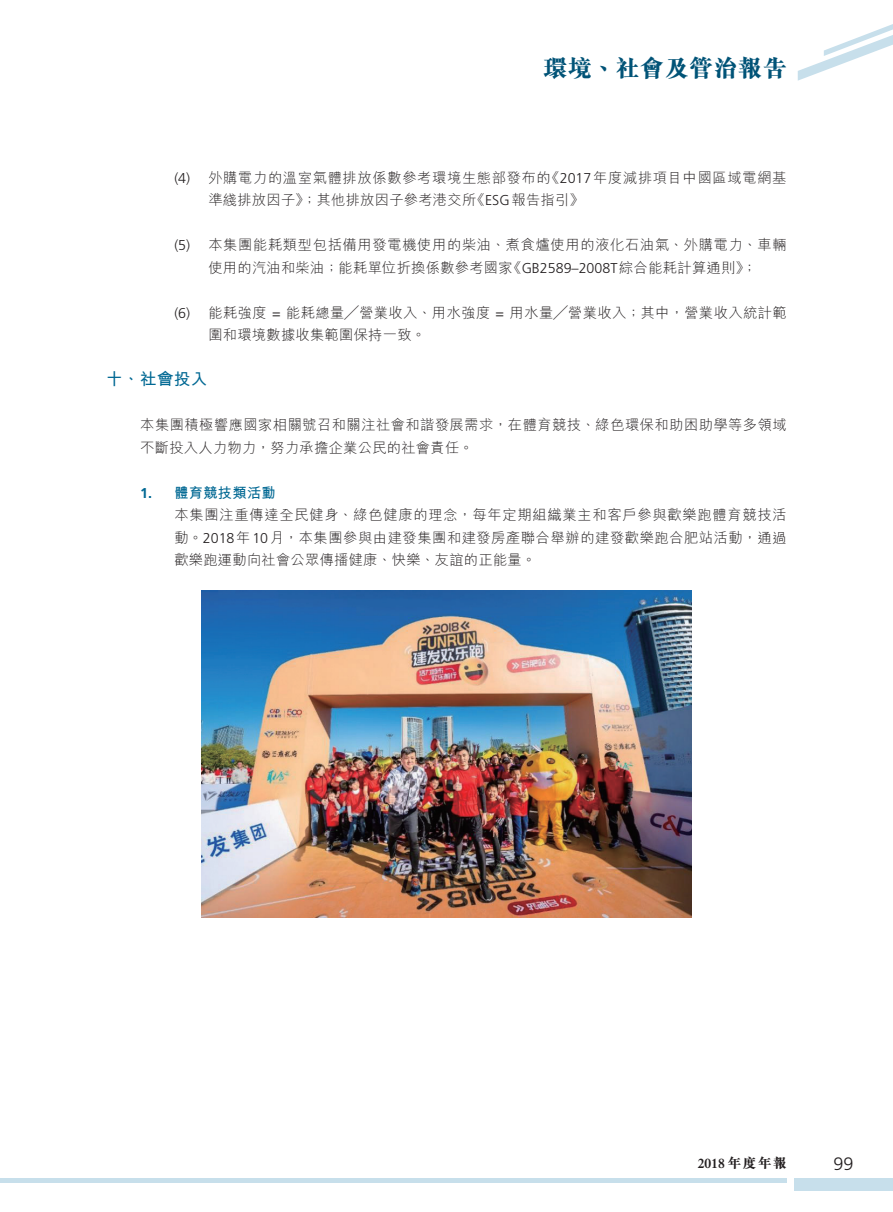
<style>
.page{position:relative;width:893px;height:1212px;background:#fff}
.page>*{position:absolute;margin:0;border:0;box-sizing:border-box;transform-origin:0 0}
.t1{font:800 24px "M Sung HK";letter-spacing:.02em;color:#005377}
.t2{font:300 18px "Frutiger LT Std";color:#231f20}
._01_H1{font:700 16.5px "M Hei HK";color:#006893}
._00_txt{font:300 14.25px/22.5px "M Hei HK";letter-spacing:.035em;color:#231f20}
._02_H2{font:700 14.25px "M Hei HK";letter-spacing:.02em;color:#006893}
.t3{font:600 13.5px "Times LT Std";color:#231f20}
.s1{font-family:"Frutiger LT Std"}
.s2{font-family:"M Sung HK";font-weight:800}
</style>
<div class="page">
<div style="left:794px;top:1178px;width:99px;height:13px;background:#c7dfeb"></div>
<hr style="left:0;top:1178px;width:787px;height:4px;background:#c7dfeb">
<svg style="left:798px;top:24px;width:95px;height:57px"></svg>
<img style="left:201px;top:590px;width:491px;height:327px">
<h1 class="t1" style="left:543px;top:56px;width:245px">環境、社會及管治報告</h1>
<p class="_00_txt" style="left:208px;top:166px;width:580px;text-indent:-34px"><span class="s1">(4)</span> 外購電力的溫室氣體排放係數參考環境生態部發布的《<span class="s1">2017</span>年度減排項目中國區域電網基準綫排放因子》；其他排放因子參考港交所《<span class="s1">ESG</span>報告指引》</p>
<p class="_00_txt" style="left:174px;top:234px;width:614px;text-align:center"><span class="s1">(5)</span> 本集團能耗類型包括備用發電機使用的柴油、煮食爐使用的液化石油氣、外購電力、車輛使用的汽油和柴油；能耗單位折換係數參考國家《<span class="s1">GB2589–2008T</span>綜合能耗計算通則》；</p>
<p class="_00_txt" style="left:208px;top:301px;width:580px;text-indent:-34px"><span class="s1">(6)</span> 能耗強度 <span class="s1">=</span> 能耗總量╱營業收入、用水強度 <span class="s1">=</span> 用水量╱營業收入；其中，營業收入統計範圍和環境數據收集範圍保持一致。</p>
<p class="_01_H1" style="left:106px;top:367px;width:103px">十、社會投入</p>
<p class="_00_txt" style="left:140px;top:414px;width:648px">本集團積極響應國家相關號召和關注社會和諧發展需求，在體育競技、綠色環保和助困助學等多領域不斷投入人力物力，努力承擔企業公民的社會責任。</p>
<p class="_02_H2" style="left:140px;top:482px;width:137px"><span class="s1">1.</span> 體育競技類活動</p>
<p class="_00_txt" style="left:174px;top:504px;width:614px;text-align:justify">本集團注重傳達全民健身、綠色健康的理念，每年定期組織業主和客戶參與歡樂跑體育競技活動。<span class="s1">2018</span>年<span class="s1">10</span>月，本集團參與由建發集團和建發房產聯合舉辦的建發歡樂跑合肥站活動，通過歡樂跑運動向社會公眾傳播健康、快樂、友誼的正能量。</p>
<p class="t3" style="left:698px;top:1155px;width:90px">2018<span class="s2">年度年報</span></p>
<p class="t2" style="left:833px;top:1153px;width:22px">99</p>
</div>
